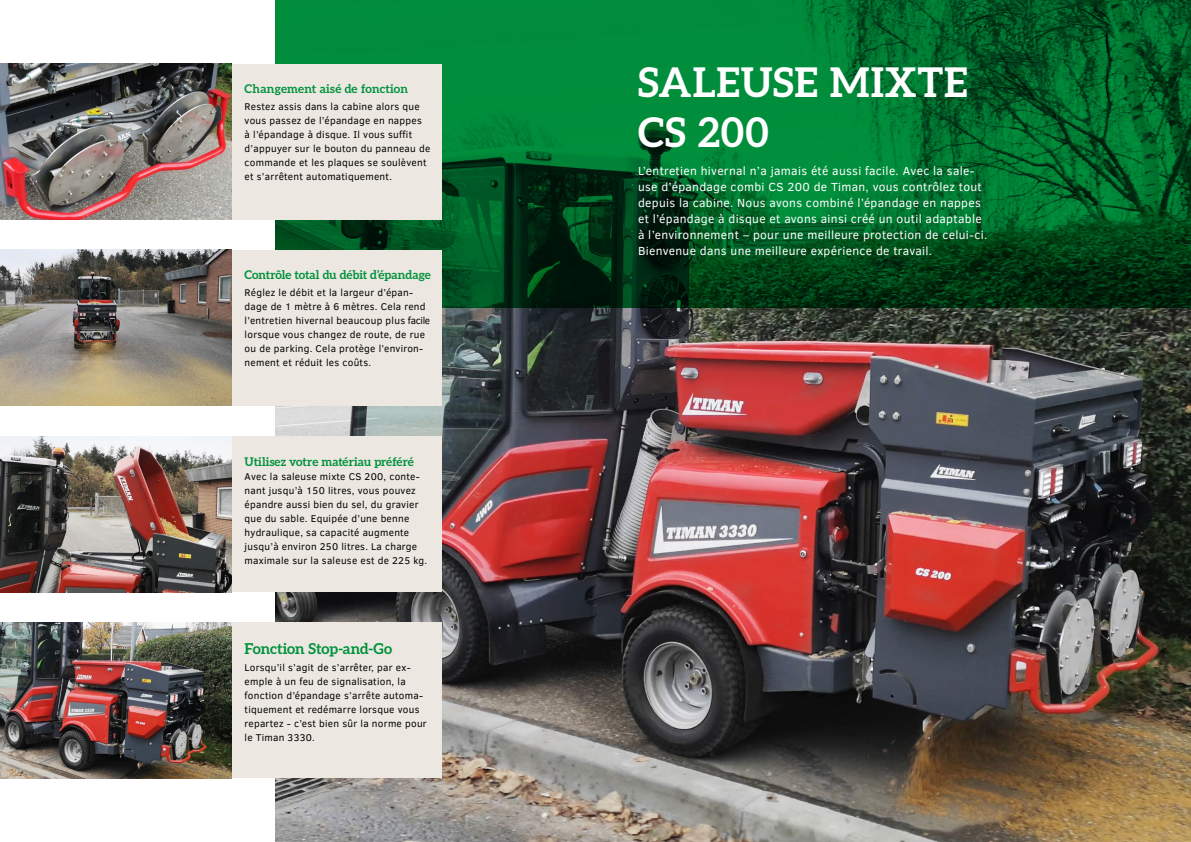
<style>
.page{position:relative;width:1191px;height:842px;background:#fff}
.page>*{position:absolute;margin:0;border:0;box-sizing:border-box;transform-origin:0 0}
.t1{font:700 41px/50px "Aleo";letter-spacing:.02em;color:#fff}
.t2{font:700 15px "Aleo";letter-spacing:-.01em;color:#00913c}
.t3{font:12px/16px "Clear Sans";letter-spacing:.025em;color:#fff}
.t4{font:700 12px "Aleo";letter-spacing:.005em;color:#00913c}
.t5{font:10px/14px "Clear Sans";letter-spacing:.025em;color:#000}
</style>
<div class="page">
<img style="left:275px;top:308px;width:916px;height:534px">
<svg style="left:275px;top:0;width:916px;height:308px;background:#006429"></svg>
<div style="left:232px;top:64px;width:210px;height:156px;background:#ece8e1"></div>
<img style="left:0;top:64px;width:232px;height:156px">
<div style="left:232px;top:250px;width:210px;height:156px;background:#ece8e1"></div>
<img style="left:0;top:250px;width:232px;height:156px">
<div style="left:232px;top:436px;width:210px;height:156px;background:#ece8e1"></div>
<img style="left:0;top:436px;width:232px;height:156px">
<div style="left:232px;top:622px;width:210px;height:156px;background:#ece8e1"></div>
<img style="left:0;top:622px;width:232px;height:156px">
<p class="t4" style="left:245px;top:82px;width:165px">Changement aisé de fonction</p>
<p class="t5" style="left:245px;top:100px;width:187px">Restez assis dans la cabine alors que vous passez de l’épandage en nappes<br>à l’épandage à disque. Il vous suffit d’appuyer sur le bouton du panneau de commande et les plaques se soulèvent et s’arrêtent automatiquement.</p>
<p class="t4" style="left:245px;top:268px;width:188px">Contrôle total du débit d’épandage</p>
<p class="t5" style="left:245px;top:286px;width:187px">Réglez le débit et la largeur d’épan&shy;dage de 1 mètre à 6 mètres. Cela rend l’entretien hivernal beaucoup plus facile lorsque vous changez de route, de rue ou de parking. Cela protège l’environ&shy;nement et réduit les coûts.</p>
<p class="t4" style="left:245px;top:454px;width:171px">Utilisez votre matériau préféré</p>
<p class="t5" style="left:245px;top:469px;width:184px">Avec la saleuse mixte CS 200, conte&shy;nant jusqu’à 150 litres, vous pouvez épandre aussi bien du sel, du gravier que du sable. Equipée d’une benne hydraulique, sa capacité augmente jusqu’à environ 250 litres. La charge maximale sur la saleuse est de 225 kg.</p>
<h2 class="t2" style="left:245px;top:640px;width:149px">Fonction Stop-and-Go</h2>
<p class="t5" style="left:245px;top:660px;width:184px">Lorsqu’il s’agit de s’arrêter, par ex&shy;emple à un feu de signalisation, la fonction d’épandage s’arrête automa&shy;tiquement et redémarre lorsque vous repartez - c’est bien sûr la norme pour le Timan 3330.</p>
<h1 class="t1" style="left:638px;top:56px;width:331px">SALEUSE MIXTE<br>CS 200</h1>
<p class="t3" style="left:638px;top:162px;width:351px">L’entretien hivernal n’a jamais été aussi facile. Avec la sale&shy;use d’épandage combi CS 200 de Timan, vous contrôlez tout depuis la cabine. Nous avons combiné l’épandage en nappes et l’épandage à disque et avons ainsi créé un outil adaptable à l’environnement – pour une meilleure protection de celui-ci.<br>Bienvenue dans une meilleure expérience de travail.</p>
</div>
